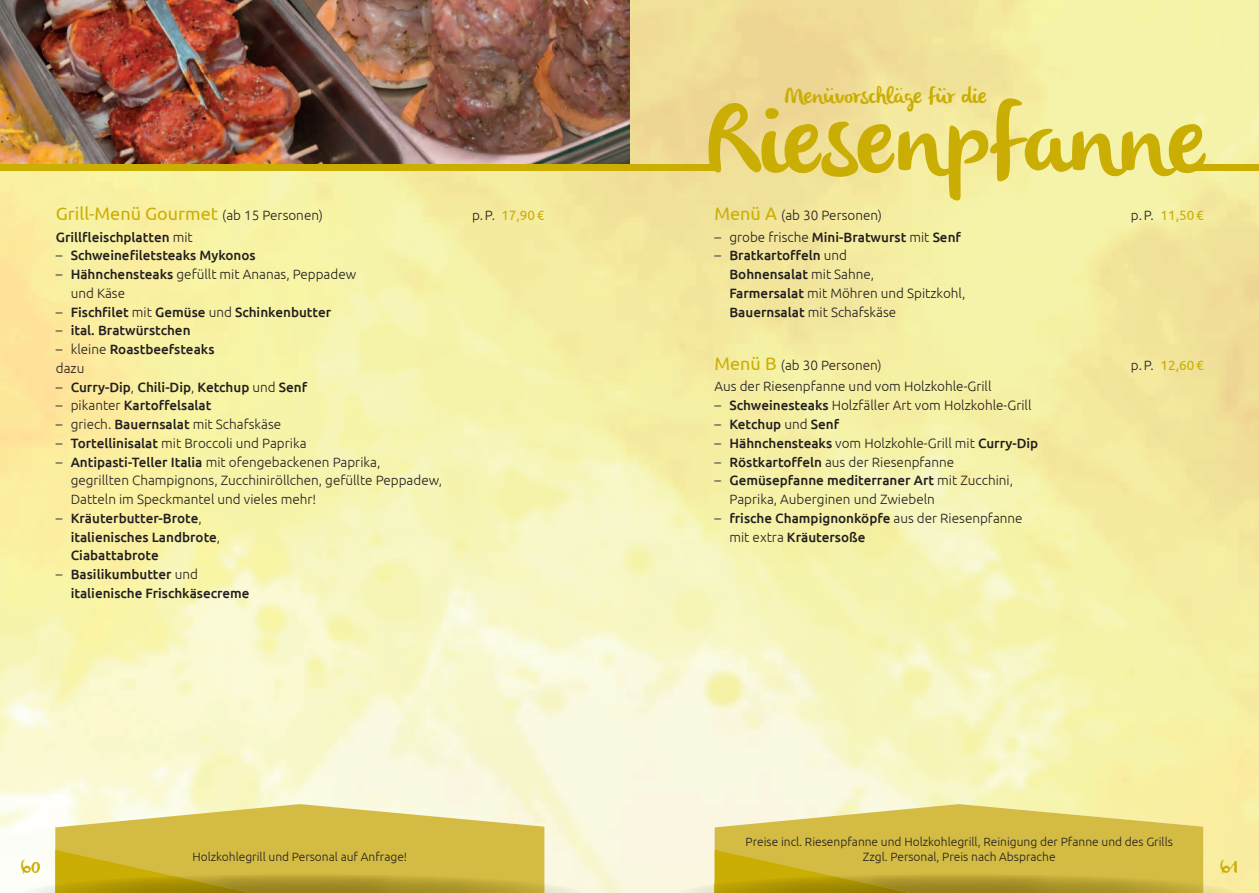
<style>
.page{position:relative;width:1259px;height:893px;background:#fff}
.page>*{position:absolute;margin:0;border:0;box-sizing:border-box;transform-origin:0 0}
.t1{font:99px "olivier";color:#caae04}
.t2{font:22.5px "olivier";color:#caae04}
.t3{font:18px "Ubuntu";color:#caae04}
.t4{font:18px "olivier";color:#caae04}
.t5{font:300 13.5px/18.8px "Ubuntu";color:#231f20}
.t6{font:500 13.5px/18.8px "Ubuntu";color:#231f20}
.t7{font:13.5px "Ubuntu";color:#caae04}
.t8{font:300 12px/15px "Ubuntu";color:#231f20;text-align:center}
.s1{font-weight:300;font-size:13.5px;color:#231f20}
.s2{font-weight:300;color:#231f20}
.s3{font-weight:300}
.s4{font-weight:500}
.s5{font-weight:400;font-size:18px;color:#caae04}
</style>
<div class="page">
<img style="left:0;top:0;width:1111px;height:701px">
<img style="left:544px;top:883px;width:40px;height:10px">
<svg style="left:55px;top:804px;width:489px;height:89px"></svg>
<img style="left:55px;top:876px;width:196px;height:17px">
<img style="left:0;top:0;width:629px;height:164px">
<img style="left:1203px;top:884px;width:36px;height:9px">
<svg style="left:714px;top:804px;width:489px;height:89px"></svg>
<img style="left:714px;top:876px;width:196px;height:17px">
<div style="left:0;top:164px;width:642px;height:7px;background:#caae04"></div>
<div style="left:628px;top:164px;width:90px;height:7px;background:#caae04"></div>
<div style="left:1192px;top:164px;width:67px;height:7px;background:#caae04"></div>
<h3 class="t3" style="left:56px;top:203px;width:269px">Grill-Menü Gourmet <span class="s1">(ab 15 Personen)</span></h3>
<p class="t7" style="left:472px;top:207px;width:74px"><span class="s2">p. P.</span> 17,90 €</p>
<p class="t6" style="left:56px;top:227px;width:138px">Grillfleischplatten <span class="s3">mit</span></p>
<p class="t6" style="left:56px;top:246px;width:201px"><span class="s3">–</span> Schweinefiletsteaks Mykonos</p>
<p class="t5" style="left:71px;top:265px;width:287px;text-indent:-15px">– <span class="s4">Hähnchensteaks</span> gefüllt mit Ananas, Peppadew und Käse</p>
<p class="t6" style="left:56px;top:302px;width:277px"><span class="s3">–</span> Fischfilet <span class="s3">mit</span> Gemüse <span class="s3">und</span> Schinkenbutter</p>
<p class="t6" style="left:56px;top:321px;width:136px"><span class="s3">–</span> ital. Bratwürstchen</p>
<p class="t6" style="left:56px;top:340px;width:160px"><span class="s3">– kleine</span> Roastbeefsteaks <span class="s3">dazu</span></p>
<p class="t6" style="left:56px;top:377px;width:253px"><span class="s3">–</span> Curry-Dip<span class="s3">,</span> Chili-Dip<span class="s3">,</span> Ketchup <span class="s3">und</span> Senf</p>
<p class="t6" style="left:56px;top:396px;width:157px"><span class="s3">– pikanter</span> Kartoffelsalat</p>
<p class="t5" style="left:56px;top:415px;width:227px">– griech. <span class="s4">Bauernsalat</span> mit Schafskäse</p>
<p class="t5" style="left:56px;top:433px;width:252px">– <span class="s4">Tortellinisalat</span> mit Broccoli und Paprika</p>
<p class="t5" style="left:71px;top:452px;width:373px;text-indent:-15px">– <span class="s4">Antipasti-Teller Italia</span> mit ofengebackenen Paprika,<br>gegrillten Champignons, Zucchiniröllchen, gefüllte Peppadew,<br>Datteln im Speckmantel und vieles mehr!</p>
<p class="t6" style="left:71px;top:508px;width:151px;text-indent:-15px"><span class="s3">–</span> Kräuterbutter-Brote<span class="s3">, </span>italienisches Landbrote<span class="s3">,<br></span>Ciabattabrote</p>
<p class="t6" style="left:71px;top:565px;width:180px;text-indent:-15px"><span class="s3">–</span> Basilikumbutter <span class="s3">und </span>italienische Frischkäsecreme</p>
<h2 class="t2" style="left:784px;top:86px;width:204px">Menüvorschläge für die</h2>
<h1 class="t1" style="left:708px;top:98px;width:500px">Riesenpfanne</h1>
<p class="t5" style="left:714px;top:205px;width:169px"><span class="s5">Menü A</span> (ab 30 Personen)</p>
<p class="t7" style="left:1130px;top:207px;width:74px"><span class="s2">p. P.</span> 11,50 €</p>
<p class="t6" style="left:714px;top:227px;width:248px"><span class="s3">– grobe frische</span> Mini-Bratwurst <span class="s3">mit</span> Senf</p>
<p class="t5" style="left:729px;top:246px;width:237px;text-indent:-15px">– <span class="s4">Bratkartoffeln</span> und<br><span class="s4">Bohnensalat</span> mit Sahne,<br><span class="s4">Farmersalat</span> mit Möhren und Spitzkohl,<br><span class="s4">Bauernsalat</span> mit Schafskäse</p>
<p class="t5" style="left:714px;top:355px;width:169px"><span class="s5">Menü B</span> (ab 30 Personen)</p>
<p class="t7" style="left:1130px;top:357px;width:74px"><span class="s2">p. P.</span> 12,60 €</p>
<p class="t5" style="left:714px;top:376px;width:278px">Aus der Riesenpfanne und vom Holzkohle-Grill</p>
<p class="t5" style="left:714px;top:396px;width:318px">– <span class="s4">Schweinesteaks</span> Holzfäller Art vom Holzkohle-Grill</p>
<p class="t6" style="left:714px;top:415px;width:126px"><span class="s3">–</span> Ketchup <span class="s3">und</span> Senf</p>
<p class="t6" style="left:714px;top:433px;width:325px"><span class="s3">–</span> Hähnchensteaks <span class="s3">vom Holzkohle-Grill mit</span> Curry-Dip</p>
<p class="t5" style="left:714px;top:452px;width:241px">– <span class="s4">Röstkartoffeln</span> aus der Riesenpfanne</p>
<p class="t5" style="left:729px;top:471px;width:285px;text-indent:-15px">– <span class="s4">Gemüsepfanne mediterraner Art</span> mit Zucchini,<br>Paprika, Auberginen und Zwiebeln</p>
<p class="t6" style="left:729px;top:508px;width:295px;text-indent:-15px"><span class="s3">–</span> frische Champignonköpfe <span class="s3">aus der Riesenpfanne mit extra</span> Kräutersoße</p>
<p class="t8" style="left:745px;top:834px;width:429px">Preise incl. Riesenpfanne und Holzkohlegrill, Reinigung der Pfanne und des Grills<br>Zzgl. Personal, Preis nach Absprache</p>
<p class="t8" style="left:192px;top:849px;width:216px">Holzkohlegrill und Personal auf Anfrage!</p>
<h3 class="t4" style="left:21px;top:860px;width:21px">60</h3>
<h3 class="t4" style="left:1220px;top:860px;width:19px">61</h3>
</div>
